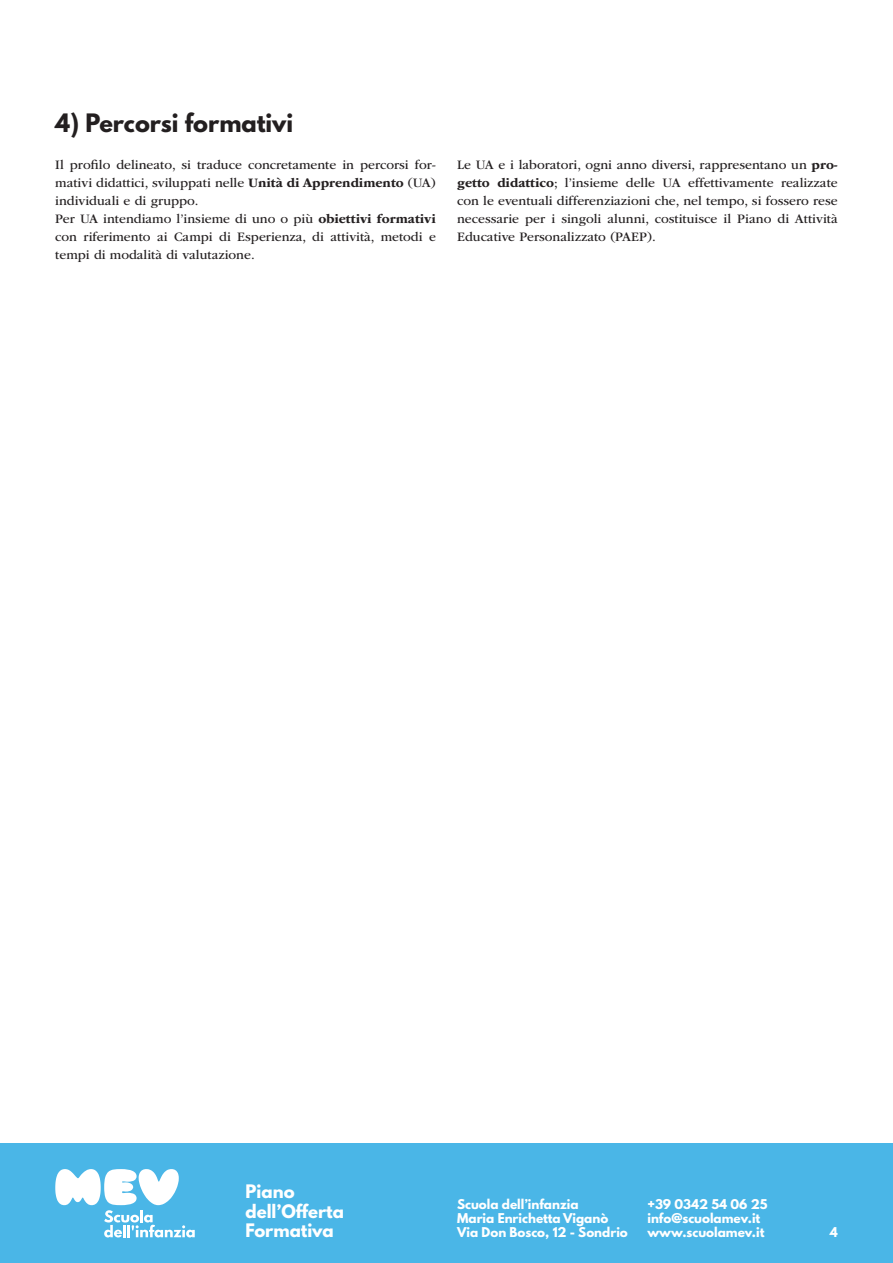
<style>
.page{position:relative;width:893px;height:1263px;background:#fff}
.page>*{position:absolute;margin:0;border:0;box-sizing:border-box;transform-origin:0 0}
.t1{font:700 22.5px "League Spartan";color:#231f20}
.t2{font:700 16.5px/19.8px "League Spartan";color:#fff}
.t3{font:13.5px/18px "ITC Garamond Std";color:#231f20}
.t4{font:700 12px/14.4px "League Spartan";color:#fff}
.s1{font-weight:700}
</style>
<div class="page">
<div style="left:0;top:1143px;width:893px;height:120px;background:#4ab6e7"></div>
<svg style="left:55px;top:1169px;width:140px;height:68px"></svg>
<h1 class="t1" style="left:55px;top:105px;width:239px">4) Percorsi formativi</h1>
<p class="t3" style="left:55px;top:156px;width:382px">Il profilo delineato, si traduce concretamente in percorsi for&shy;mativi didattici, sviluppati nelle <span class="s1">Unità di Apprendimento</span> (UA) individuali e di gruppo.<br>Per UA intendiamo l’insieme di uno o più <span class="s1">obiettivi formativi </span>con riferimento ai Campi di Esperienza, di attività, metodi e tempi di modalità di valutazione.</p>
<p class="t3" style="left:457px;top:156px;width:382px;text-align:justify">Le UA e i laboratori, ogni anno diversi, rappresentano un <span class="s1">pro&shy;getto didattico</span>; l’insieme delle UA effettivamente realizzate con le eventuali differenziazioni che, nel tempo, si fossero rese necessarie per i singoli alunni, costituisce il Piano di Attività Educative Personalizzato (PAEP).</p>
<p class="t2" style="left:246px;top:1181px;width:100px">Piano dell’Offerta<br>Formativa</p>
<p class="t4" style="left:457px;top:1196px;width:172px">Scuola dell’infanzia<br>Maria Enrichetta Viganò<br>Via Don Bosco, 12 - Sondrio</p>
<p class="t4" style="left:647px;top:1196px;width:122px">+39 0342 54 06 25 info@scuolamev.it www.scuolamev.it</p>
<p class="t4" style="left:830px;top:1225px;width:9px">4</p>
</div>
